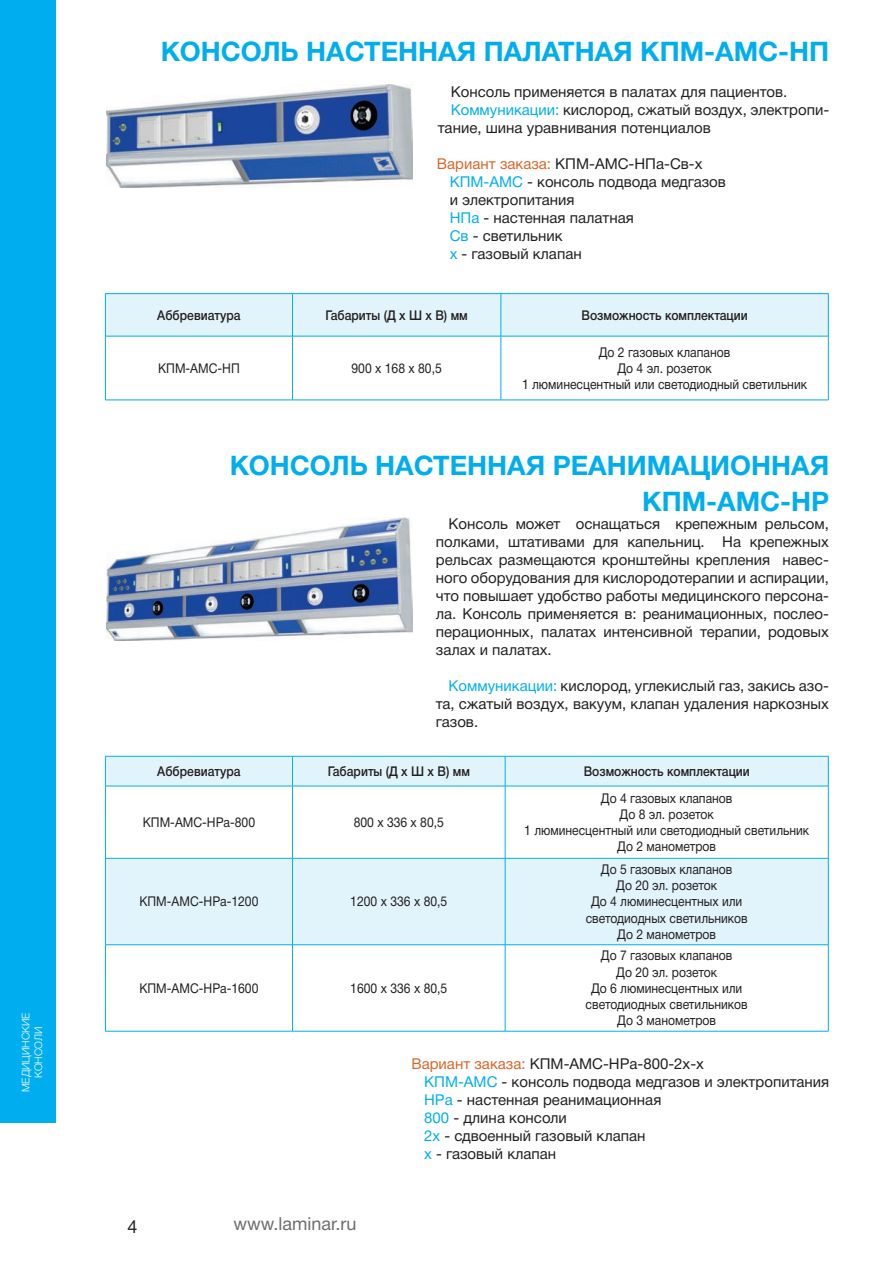
<style>
.page{position:relative;width:893px;height:1263px;background:#fff}
.page>*{position:absolute;margin:0;border:0;box-sizing:border-box;transform-origin:0 0}
.О_Заголовок_Консоли{font:700 27px "Helvetica Neue Cyr";color:#00aeef}
.t1{font:18px "Helvetica Neue Cyr";color:#6c6d70}
.t2{font:18px "Helvetica Neue Cyr";color:#231f20}
.О_Основной_текст{font:15px/18px "Helvetica Neue Cyr";color:#231f20;text-align:justify}
.О_таблица{font:13.5px "Helvetica Neue Cyr";color:#231f20;scale:.9 1}
.О_таблица-2{font:500 13.5px "Helvetica Neue Cyr";color:#231f20;scale:.9 1}
.t3{font:300 10.5px/12.6px "Helvetica Neue Cyr";color:#fff;text-align:center}
.s1{color:#00aeef}
.s2{color:#da6527}
</style>
<div class="page">
<div style="left:0;top:0;width:56px;height:1123px;background:#00aeef"></div>
<div style="left:106px;top:294px;width:722px;height:42px;background:#e1f4fc"></div>
<hr style="left:292px;top:294px;width:1px;height:42px;background:#00aeef">
<hr style="left:501px;top:294px;width:1px;height:42px;background:#00aeef">
<hr style="left:105px;top:336px;width:188px;height:1px;background:#00aeef">
<hr style="left:293px;top:336px;width:208px;height:1px;background:#00aeef">
<hr style="left:292px;top:336px;width:1px;height:64px;background:#00aeef">
<hr style="left:501px;top:336px;width:327px;height:1px;background:#00aeef">
<hr style="left:501px;top:336px;width:1px;height:64px;background:#00aeef">
<hr style="left:105px;top:293px;width:188px;height:1px;background:#00aeef">
<hr style="left:105px;top:294px;width:1px;height:42px;background:#00aeef">
<hr style="left:293px;top:293px;width:208px;height:1px;background:#00aeef">
<hr style="left:501px;top:293px;width:327px;height:1px;background:#00aeef">
<hr style="left:828px;top:294px;width:1px;height:42px;background:#00aeef">
<hr style="left:105px;top:336px;width:1px;height:64px;background:#00aeef">
<hr style="left:828px;top:336px;width:1px;height:64px;background:#00aeef">
<hr style="left:105px;top:400px;width:188px;height:1px;background:#00aeef">
<hr style="left:293px;top:400px;width:208px;height:1px;background:#00aeef">
<hr style="left:501px;top:400px;width:327px;height:1px;background:#00aeef">
<svg style="left:106px;top:757px;width:722px;height:187px;fill:#e1f4fc"></svg>
<hr style="left:292px;top:756px;width:1px;height:30px;background:#00aeef">
<hr style="left:505px;top:756px;width:1px;height:30px;background:#00aeef">
<hr style="left:105px;top:786px;width:188px;height:1px;background:#00aeef">
<hr style="left:293px;top:786px;width:212px;height:1px;background:#00aeef">
<hr style="left:292px;top:786px;width:1px;height:72px;background:#00aeef">
<hr style="left:505px;top:786px;width:323px;height:1px;background:#00aeef">
<hr style="left:505px;top:786px;width:1px;height:72px;background:#00aeef">
<hr style="left:105px;top:858px;width:188px;height:1px;background:#00aeef">
<hr style="left:293px;top:858px;width:212px;height:1px;background:#00aeef">
<hr style="left:292px;top:858px;width:1px;height:86px;background:#00aeef">
<hr style="left:505px;top:858px;width:323px;height:1px;background:#00aeef">
<hr style="left:505px;top:858px;width:1px;height:86px;background:#00aeef">
<hr style="left:105px;top:944px;width:188px;height:1px;background:#00aeef">
<hr style="left:293px;top:944px;width:212px;height:1px;background:#00aeef">
<hr style="left:292px;top:945px;width:1px;height:86px;background:#00aeef">
<hr style="left:505px;top:944px;width:323px;height:1px;background:#00aeef">
<hr style="left:505px;top:945px;width:1px;height:86px;background:#00aeef">
<hr style="left:105px;top:756px;width:188px;height:1px;background:#00aeef">
<hr style="left:105px;top:756px;width:1px;height:30px;background:#00aeef">
<hr style="left:293px;top:756px;width:212px;height:1px;background:#00aeef">
<hr style="left:505px;top:756px;width:323px;height:1px;background:#00aeef">
<hr style="left:828px;top:756px;width:1px;height:30px;background:#00aeef">
<hr style="left:105px;top:786px;width:1px;height:72px;background:#00aeef">
<hr style="left:828px;top:786px;width:1px;height:72px;background:#00aeef">
<hr style="left:105px;top:858px;width:1px;height:86px;background:#00aeef">
<hr style="left:828px;top:858px;width:1px;height:86px;background:#00aeef">
<hr style="left:105px;top:945px;width:1px;height:86px;background:#00aeef">
<hr style="left:828px;top:945px;width:1px;height:86px;background:#00aeef">
<hr style="left:105px;top:1031px;width:188px;height:1px;background:#00aeef">
<hr style="left:293px;top:1031px;width:212px;height:1px;background:#00aeef">
<hr style="left:505px;top:1031px;width:323px;height:1px;background:#00aeef">
<img style="left:106px;top:84px;width:306px;height:103px">
<img style="left:106px;top:518px;width:306px;height:123px">
<p class="t3" style="left:20px;top:1092px;width:81px;rotate:-90deg">МЕДИЦИНСКИЕ<br>КОНСОЛИ</p>
<p class="О_Заголовок_Консоли" style="left:161px;top:36px;width:670px">КОНСОЛЬ НАСТЕННАЯ ПАЛАТНАЯ КПМ-АМС-НП</p>
<p class="О_Основной_текст" style="left:451px;top:82px;width:338px">Консоль применяется в палатах для пациентов.</p>
<p class="О_Основной_текст" style="left:438px;top:100px;width:393px;text-indent:13px"><span class="s1">Коммуникации:</span> кислород, сжатый воздух, электропи&shy;тание, шина уравнивания потенциалов</p>
<p class="О_Основной_текст" style="left:437px;top:154px;width:267px"><span class="s2">Вариант заказа:</span> КПМ-АМС-НПа-Св-х</p>
<p class="О_Основной_текст" style="left:450px;top:172px;width:278px"><span class="s1">КПМ-АМС</span> - консоль подвода медгазов</p>
<p class="О_Основной_текст" style="left:450px;top:190px;width:126px">и электропитания</p>
<p class="О_Основной_текст" style="left:450px;top:208px;width:186px"><span class="s1">НПа</span> - настенная палатная</p>
<p class="О_Основной_текст" style="left:450px;top:226px;width:114px"><span class="s1">Св</span> - светильник</p>
<p class="О_Основной_текст" style="left:450px;top:244px;width:134px"><span class="s1">х</span> - газовый клапан</p>
<p class="О_таблица-2" style="left:157px;top:308px;width:94px">Аббревиатура</p>
<p class="О_таблица-2" style="left:326px;top:308px;width:160px">Габариты (Д х Ш х В) мм</p>
<p class="О_таблица-2" style="left:581px;top:308px;width:186px">Возможность комплектации</p>
<p class="О_таблица" style="left:158px;top:361px;width:92px">КПМ-АМС-НП</p>
<p class="О_таблица" style="left:352px;top:361px;width:102px">900 х 168 х 80,5</p>
<p class="О_таблица" style="left:599px;top:344px;width:148px">До 2 газовых клапанов</p>
<p class="О_таблица" style="left:617px;top:361px;width:106px">До 4 эл. розеток</p>
<p class="О_таблица" style="left:522px;top:377px;width:318px">1 люминесцентный или светодиодный светильник</p>
<p class="О_Заголовок_Консоли" style="left:230px;top:450px;width:601px">КОНСОЛЬ НАСТЕННАЯ РЕАНИМАЦИОННАЯ</p>
<p class="О_Заголовок_Консоли" style="left:642px;top:486px;width:188px">КПМ-АМС-НР</p>
<p class="О_Основной_текст" style="left:436px;top:514px;width:395px;text-indent:13px">Консоль может оснащаться крепежным рельсом, полками, штативами для капельниц. На крепежных рельсах размещаются кронштейны крепления навес&shy;ного оборудования для кислородотерапии и аспирации, что повышает удобство работы медицинского персона&shy;ла. Консоль применяется в: реанимационных, послео&shy;перационных, палатах интенсивной терапии, родовых залах и палатах.</p>
<p class="О_Основной_текст" style="left:436px;top:676px;width:394px;text-indent:13px"><span class="s1">Коммуникации:</span> кислород, углекислый газ, закись азо&shy;та, сжатый воздух, вакуум, клапан удаления наркозных газов.</p>
<p class="О_таблица-2" style="left:157px;top:764px;width:94px">Аббревиатура</p>
<p class="О_таблица-2" style="left:328px;top:764px;width:160px">Габариты (Д х Ш х В) мм</p>
<p class="О_таблица-2" style="left:584px;top:764px;width:186px">Возможность комплектации</p>
<p class="О_таблица" style="left:143px;top:815px;width:126px">КПМ-АМС-НРа-800</p>
<p class="О_таблица" style="left:354px;top:815px;width:102px">800 х 336 х 80,5</p>
<p class="О_таблица" style="left:601px;top:790px;width:148px">До 4 газовых клапанов</p>
<p class="О_таблица" style="left:620px;top:807px;width:106px">До 8 эл. розеток</p>
<p class="О_таблица" style="left:524px;top:823px;width:318px">1 люминесцентный или светодиодный светильник</p>
<p class="О_таблица" style="left:617px;top:839px;width:111px">До 2 манометров</p>
<p class="О_таблица" style="left:139px;top:894px;width:134px">КПМ-АМС-НРа-1200</p>
<p class="О_таблица" style="left:350px;top:894px;width:109px">1200 х 336 х 80,5</p>
<p class="О_таблица" style="left:601px;top:862px;width:148px">До 5 газовых клапанов</p>
<p class="О_таблица" style="left:616px;top:878px;width:114px">До 20 эл. розеток</p>
<p class="О_таблица" style="left:591px;top:894px;width:170px">До 4 люминесцентных или</p>
<p class="О_таблица" style="left:586px;top:910px;width:182px">светодиодных светильников</p>
<p class="О_таблица" style="left:617px;top:927px;width:111px">До 2 манометров</p>
<p class="О_таблица" style="left:601px;top:948px;width:148px">До 7 газовых клапанов</p>
<p class="О_таблица" style="left:616px;top:964px;width:114px">До 20 эл. розеток</p>
<p class="О_таблица" style="left:591px;top:981px;width:170px">До 6 люминесцентных или</p>
<p class="О_таблица" style="left:586px;top:997px;width:182px">светодиодных светильников</p>
<p class="О_таблица" style="left:617px;top:1013px;width:111px">До 3 манометров</p>
<p class="О_Основной_текст" style="left:411px;top:1054px;width:294px"><span class="s2">Вариант заказа:</span> КПМ-АМС-НРа-800-2х-х</p>
<p class="О_Основной_текст" style="left:424px;top:1072px;width:407px"><span class="s1">КПМ-АМС</span> - консоль подвода медгазов и электропитания</p>
<p class="О_Основной_текст" style="left:424px;top:1090px;width:239px"><span class="s1">НРа</span> - настенная реанимационная</p>
<p class="О_Основной_текст" style="left:424px;top:1108px;width:144px"><span class="s1">800</span> - длина консоли</p>
<p class="О_Основной_текст" style="left:424px;top:1126px;width:223px"><span class="s1">2х</span> - сдвоенный газовый клапан</p>
<p class="О_Основной_текст" style="left:424px;top:1144px;width:134px"><span class="s1">х</span> - газовый клапан</p>
<p class="О_таблица" style="left:139px;top:981px;width:134px">КПМ-АМС-НРа-1600</p>
<p class="О_таблица" style="left:350px;top:981px;width:109px">1600 х 336 х 80,5</p>
<p class="t2" style="left:128px;top:1217px;width:12px">4</p>
<p class="t1" style="left:233px;top:1214px;width:124px">www.laminar.ru</p>
</div>
